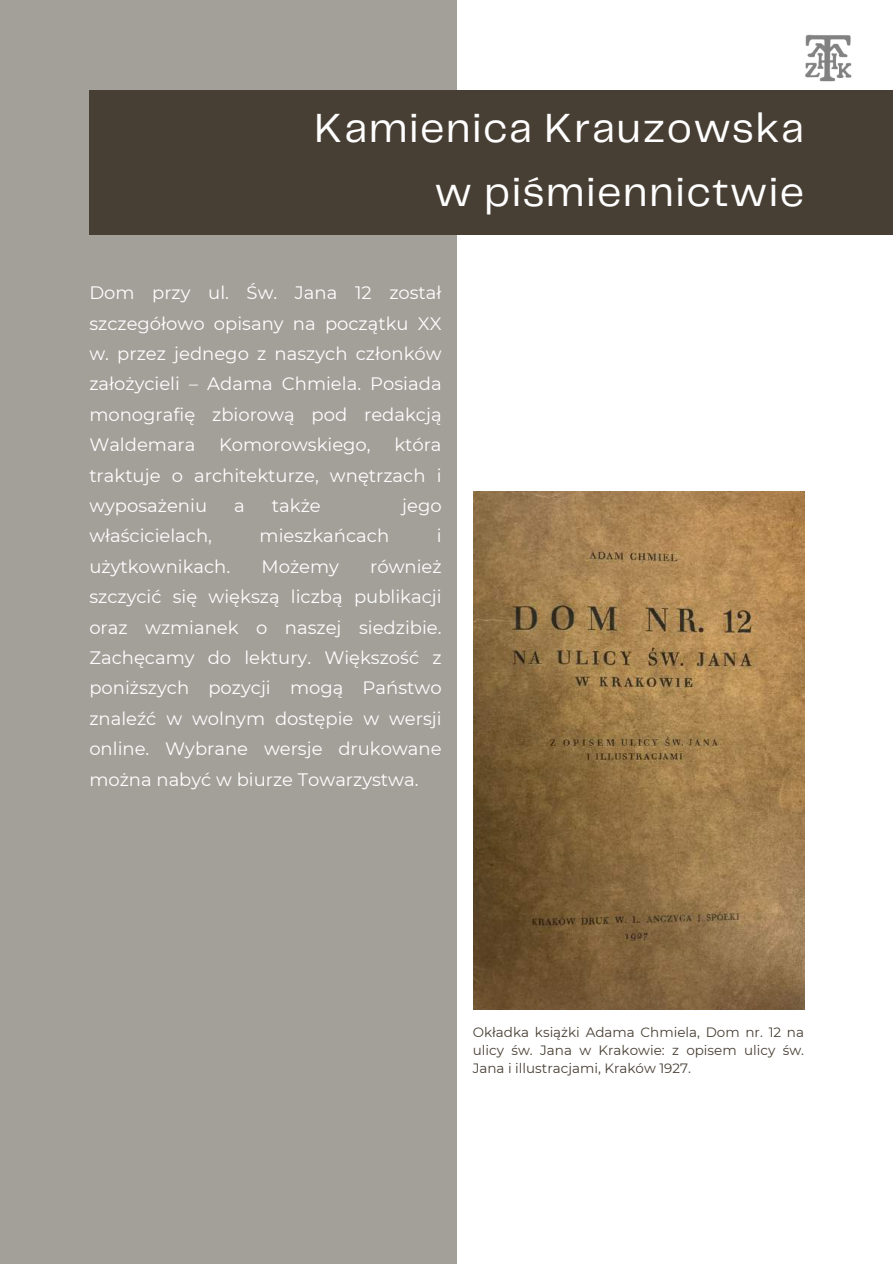
<style>
.page{position:relative;width:893px;height:1264px;background:#fff}
.page>*{position:absolute;margin:0;border:0;box-sizing:border-box;transform-origin:0 0}
.t1{font:42.3px/63px "Telegraf";letter-spacing:.035em;color:#fff;text-align:right}
.t2{font:18px/30.3px "Montserrat";color:#fff;text-align:justify}
.t3{font:13.5px/18px "Montserrat";color:#483f34;text-align:justify}
</style>
<div class="page">
<div style="left:0;top:0;width:456px;height:1263px;background:#a39f99"></div>
<div style="left:89px;top:90px;width:803px;height:145px;background:#483f34"></div>
<img style="left:473px;top:491px;width:331px;height:518px">
<img style="left:805px;top:34px;width:47px;height:48px">
<h1 class="t1" style="left:314px;top:99px;width:491px">Kamienica Krauzowska w piśmiennictwie</h1>
<p class="t2" style="left:89px;top:278px;width:354px">Dom przy ul. Św. Jana 12 został szczegółowo opisany na początku XX w. przez jednego z naszych członków założycieli – Adama Chmiela. Posiada monografię zbiorową pod redakcją Waldemara</p>
<p class="t2" style="left:89px;top:429px;width:354px;text-indent:305px">która traktuje o architekturze, wnętrzach i wyposażeniu</p>
<p class="t2" style="left:219px;top:429px;width:153px">Komorowskiego,</p>
<p class="t2" style="left:234px;top:490px;width:12px">a</p>
<p class="t2" style="left:272px;top:490px;width:50px">także</p>
<p class="t2" style="left:402px;top:490px;width:41px">jego</p>
<p class="t2" style="left:89px;top:521px;width:124px">właścicielach,</p>
<p class="t2" style="left:259px;top:521px;width:131px">mieszkańcach</p>
<p class="t2" style="left:437px;top:521px;width:6px">i</p>
<p class="t2" style="left:89px;top:551px;width:142px">użytkownikach.</p>
<p class="t2" style="left:261px;top:551px;width:79px">Możemy</p>
<p class="t2" style="left:89px;top:551px;width:354px;text-indent:281px">również szczycić się większą liczbą publikacji oraz wzmianek o naszej siedzibie.<br>Zachęcamy do lektury. Większość z poniższych pozycji mogą Państwo znaleźć w wolnym dostępie w wersji online. Wybrane wersje drukowane można nabyć w biurze Towarzystwa.</p>
<p class="t3" style="left:472px;top:1023px;width:333px">Okładka książki Adama Chmiela, Dom nr. 12 na ulicy św. Jana w Krakowie: z opisem ulicy św.<br>Jana i illustracjami, Kraków 1927.</p>
</div>
